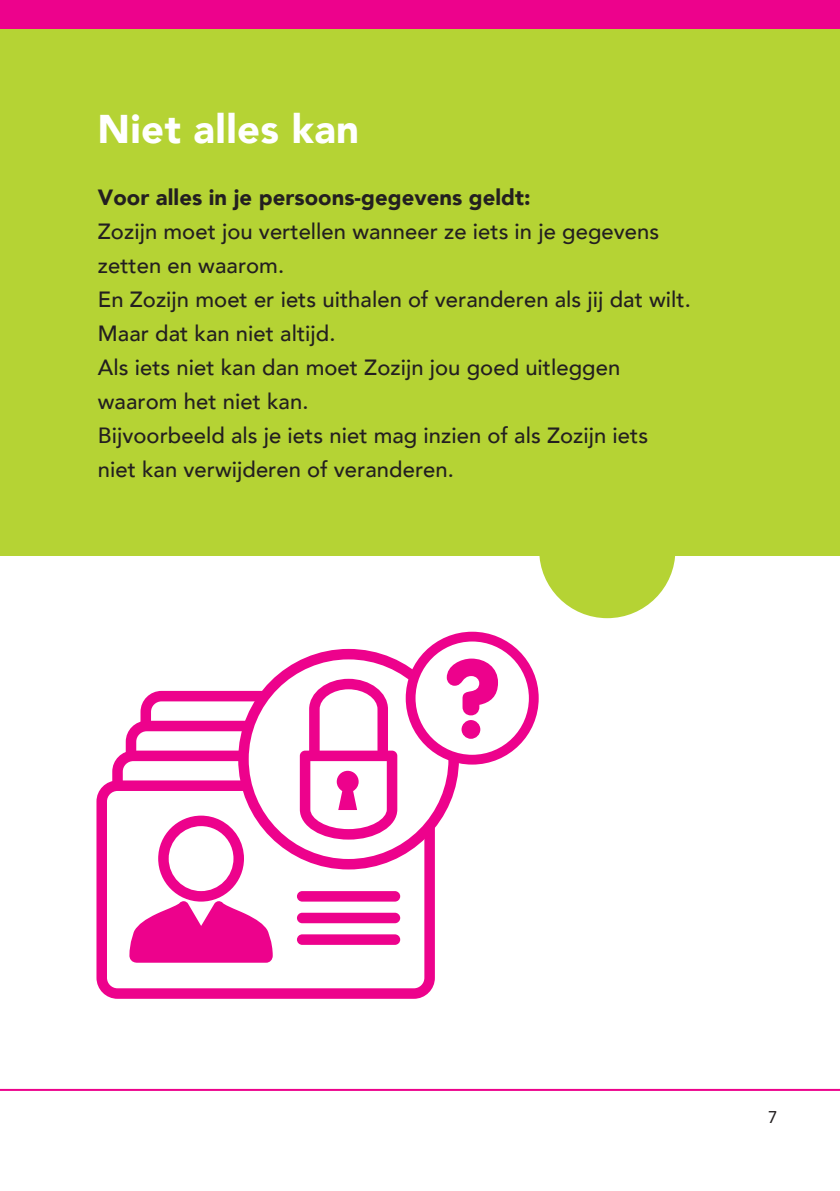
<style>
.page{position:relative;width:840px;height:1191px;background:#fff}
.page>*{position:absolute;margin:0;border:0;box-sizing:border-box;transform-origin:0 0}
.Normaal{font:900 40px "Avenir";letter-spacing:.01em;color:#fff}
.Normaal-2{font:500 22px "Avenir";color:#231f20}
.Normaal-3{font:900 22px "Avenir";color:#231f20}
.Normaal-4{font:17px "Avenir";color:#231f20}
</style>
<div class="page">
<hr style="left:0;top:1089px;width:839px;height:2px;background:#ed028c">
<div style="left:0;top:0;width:839px;height:556px;background:#b5d334"></div>
<div style="left:0;top:0;width:839px;height:28px;background:#ed028c"></div>
<div style="left:539px;top:482px;width:136px;height:136px;background:#b5d334;border-radius:50%"></div>
<svg style="left:140px;top:691px;width:98px;height:29px"></svg>
<svg style="left:126px;top:720px;width:112px;height:30px"></svg>
<svg style="left:112px;top:750px;width:126px;height:30px"></svg>
<svg style="left:96px;top:780px;width:338px;height:218px"></svg>
<svg style="left:129px;top:815px;width:143px;height:147px"></svg>
<svg style="left:238px;top:649px;width:220px;height:220px"></svg>
<div style="left:297px;top:934px;width:103px;height:11px;background:#ed028c;border-radius:5px"></div>
<div style="left:297px;top:912px;width:103px;height:11px;background:#ed028c;border-radius:5px"></div>
<div style="left:297px;top:891px;width:103px;height:10px;background:#ed028c;border-radius:5px"></div>
<svg style="left:300px;top:679px;width:97px;height:160px"></svg>
<svg style="left:410px;top:636px;width:123px;height:123px"></svg>
<div style="left:405px;top:631px;width:133px;height:133px;border:10px solid #ed028c;border-radius:50%"></div>
<svg style="left:446px;top:658px;width:51px;height:81px"></svg>
<p class="Normaal" style="left:97px;top:95px;width:263px">Niet alles kan</p>
<p class="Normaal-3" style="left:98px;top:178px;width:434px">Voor alles in je persoons-gegevens geldt:</p>
<p class="Normaal-2" style="left:98px;top:212px;width:562px">Zozijn moet jou vertellen wanneer ze iets in je gegevens</p>
<p class="Normaal-2" style="left:98px;top:246px;width:188px">zetten en waarom.</p>
<p class="Normaal-2" style="left:98px;top:280px;width:594px">En Zozijn moet er iets uithalen of veranderen als jij dat wilt.</p>
<p class="Normaal-2" style="left:98px;top:314px;width:239px">Maar dat kan niet altijd.</p>
<p class="Normaal-2" style="left:98px;top:348px;width:523px">Als iets niet kan dan moet Zozijn jou goed uitleggen</p>
<p class="Normaal-2" style="left:98px;top:382px;width:212px">waarom het niet kan.</p>
<p class="Normaal-2" style="left:98px;top:416px;width:551px">Bijvoorbeeld als je iets niet mag inzien of als Zozijn iets</p>
<p class="Normaal-2" style="left:98px;top:450px;width:357px">niet kan verwijderen of veranderen.</p>
<p class="Normaal-4" style="left:767px;top:1103px;width:11px">7</p>
</div>
